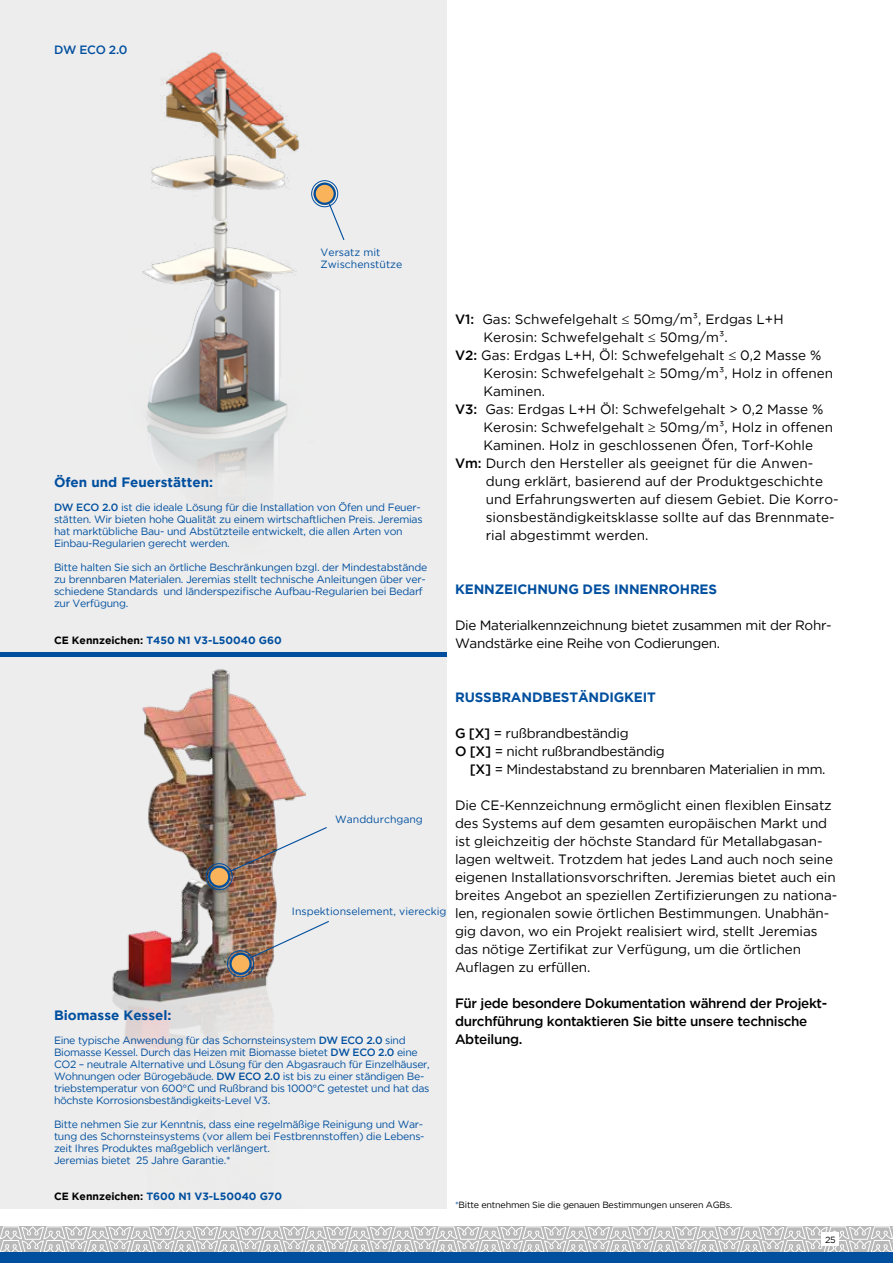
<style>
.page{position:relative;width:893px;height:1263px;background:#fff}
.page>*{position:absolute;margin:0;border:0;box-sizing:border-box;transform-origin:0 0}
.t1{font:13.5px/18px "Gotham";letter-spacing:-.01em;color:#000}
.t2{font:500 13.5px/18px "Gotham";letter-spacing:-.025em;color:#000}
.t3{font:700 13.5px "Gotham";letter-spacing:-.01em;color:#004f9f}
.t4{font:500 12px "Gotham";color:#004f9f}
.t5{font:10.5px/12px "Gotham";letter-spacing:-.025em;color:#004f9f}
.t6{font:10.5px/12.6px "Gotham";color:#004f9f}
.t7{font:700 10.5px "Gotham";color:#004f9f}
.t8{font:9px "Gotham";letter-spacing:-.025em;color:#000}
.s1{font-weight:500}
.s2{color:#000}
.s3{color:#004f9f}
</style>
<div class="page">
<svg style="left:0;top:1226px;width:893px;height:26px;background:#cdcccc"></svg>
<div style="left:0;top:1252px;width:893px;height:11px;background:#004f9f"></div>
<div style="left:822px;top:1233px;width:17px;height:13px;background:#fff"></div>
<div style="left:0;top:0;width:446px;height:1209px;background:#ededed"></div>
<img style="left:77px;top:656px;width:229px;height:409px">
<img style="left:142px;top:52px;width:173px;height:427px">
<hr style="left:0;top:652px;width:446px;height:4px;background:#004f9f">
<img style="left:218px;top:826px;width:109px;height:52px">
<svg style="left:208px;top:865px;width:22px;height:23px"></svg>
<div style="left:206px;top:863px;width:27px;height:27px;border:1px solid #004f9f;border-radius:50%"></div>
<div style="left:208px;top:865px;width:22px;height:23px;border:2px solid #004f9f;border-radius:50%"></div>
<svg style="left:237px;top:920px;width:92px;height:45px"></svg>
<svg style="left:229px;top:952px;width:23px;height:23px"></svg>
<div style="left:227px;top:950px;width:27px;height:27px;border:1px solid #004f9f;border-radius:50%"></div>
<div style="left:229px;top:952px;width:23px;height:23px;border:2px solid #004f9f;border-radius:50%"></div>
<svg style="left:326px;top:198px;width:19px;height:42px"></svg>
<svg style="left:313px;top:183px;width:23px;height:22px"></svg>
<div style="left:311px;top:180px;width:27px;height:27px;border:1px solid #004f9f;border-radius:50%"></div>
<div style="left:313px;top:183px;width:23px;height:22px;border:2px solid #004f9f;border-radius:50%"></div>
<p class="t4" style="left:54px;top:42px;width:75px">DW ECO 2.0</p>
<p class="t6" style="left:321px;top:245px;width:83px">Versatz mit<br>Zwischenstütze</p>
<p class="t3" style="left:54px;top:474px;width:161px">Öfen und Feuerstätten:</p>
<p class="t5" style="left:54px;top:501px;width:370px"><span class="s1">DW ECO 2.0</span> ist die ideale Lösung für die Installation von Öfen und Feuer&shy;stätten. Wir bieten hohe Qualität zu einem wirtschaftlichen Preis. Jeremias hat marktübliche Bau- und Abstützteile entwickelt, die allen Arten von Einbau-Regularien gerecht werden.</p>
<p class="t5" style="left:54px;top:561px;width:375px">Bitte halten Sie sich an örtliche Beschränkungen bzgl. der Mindestabstände zu brennbaren Materialen. Jeremias stellt technische Anleitungen über ver&shy;schiedene Standards und länderspezifische Aufbau-Regularien bei Bedarf zur Verfügung.</p>
<p class="t7" style="left:54px;top:633px;width:229px"><span class="s2">CE Kennzeichen:</span> T450 N1 V3-L50040 G60</p>
<p class="t6" style="left:335px;top:813px;width:89px">Wanddurchgang</p>
<p class="t6" style="left:292px;top:905px;width:156px">Inspektionselement, viereckig</p>
<p class="t3" style="left:54px;top:1006px;width:119px">Biomasse Kessel:</p>
<p class="t5" style="left:54px;top:1034px;width:377px">Eine typische Anwendung für das Schornsteinsystem <span class="s1">DW ECO 2.0</span> sind Biomasse Kessel. Durch das Heizen mit Biomasse bietet <span class="s1">DW ECO 2.0</span> eine CO2 – neutrale Alternative und Lösung für den Abgasrauch für Einzelhäuser, Wohnungen oder Bürogebäude. <span class="s1">DW ECO 2.0</span> ist bis zu einer ständigen Be&shy;triebstemperatur von 600°C und Rußbrand bis 1000°C getestet und hat das höchste Korrosionsbeständigkeits-Level V3.</p>
<p class="t5" style="left:54px;top:1118px;width:372px">Bitte nehmen Sie zur Kenntnis, dass eine regelmäßige Reinigung und War&shy;tung des Schornsteinsystems (vor allem bei Festbrennstoffen) die Lebens&shy;zeit Ihres Produktes maßgeblich verlängert.<br>Jeremias bietet 25 Jahre Garantie.*</p>
<p class="t7" style="left:54px;top:1189px;width:230px"><span class="s2">CE Kennzeichen:</span> T600 N1 V3-L50040 G70</p>
<p class="t1" style="left:455px;top:310px;width:330px"><span class="s1">V1:</span> Gas: Schwefelgehalt ≤ 50mg/m³, Erdgas L+H</p>
<p class="t1" style="left:483px;top:328px;width:246px">Kerosin: Schwefelgehalt ≤ 50mg/m³.</p>
<p class="t1" style="left:455px;top:346px;width:368px"><span class="s1">V2:</span> Gas: Erdgas L+H, Öl: Schwefelgehalt ≤ 0,2 Masse %</p>
<p class="t1" style="left:483px;top:364px;width:351px">Kerosin: Schwefelgehalt ≥ 50mg/m³, Holz in offenen</p>
<p class="t1" style="left:483px;top:382px;width:63px">Kaminen.</p>
<p class="t1" style="left:455px;top:400px;width:370px"><span class="s1">V3:</span> Gas: Erdgas L+H Öl: Schwefelgehalt &gt; 0,2 Masse %</p>
<p class="t1" style="left:483px;top:418px;width:351px">Kerosin: Schwefelgehalt ≥ 50mg/m³, Holz in offenen</p>
<p class="t1" style="left:483px;top:436px;width:331px">Kaminen. Holz in geschlossenen Öfen, Torf-Kohle</p>
<p class="t1" style="left:455px;top:454px;width:360px"><span class="s1">Vm:</span> Durch den Hersteller als geeignet für die Anwen-</p>
<p class="t1" style="left:486px;top:472px;width:339px">dung erklärt, basierend auf der Produktgeschichte</p>
<p class="t1" style="left:486px;top:490px;width:354px">und Erfahrungswerten auf diesem Gebiet. Die Korro-</p>
<p class="t1" style="left:486px;top:508px;width:350px">sionsbeständigkeitsklasse sollte auf das Brennmate-</p>
<p class="t1" style="left:486px;top:526px;width:164px">rial abgestimmt werden.</p>
<p class="t3" style="left:455px;top:580px;width:264px">KENNZEICHNUNG DES INNENROHRES</p>
<p class="t1" style="left:455px;top:616px;width:378px">Die Materialkennzeichnung bietet zusammen mit der Rohr-<br>Wandstärke eine Reihe von Codierungen.</p>
<p class="t3" style="left:455px;top:688px;width:202px">RUSSBRANDBESTÄNDIGKEIT</p>
<p class="t1" style="left:455px;top:724px;width:175px"><span class="s1">G [X]</span> = rußbrandbeständig</p>
<p class="t1" style="left:455px;top:742px;width:211px"><span class="s1">O [X]</span> = nicht rußbrandbeständig</p>
<p class="t1" style="left:470px;top:760px;width:357px"><span class="s1">[X]</span> = Mindestabstand zu brennbaren Materialien in mm.</p>
<p class="t1" style="left:455px;top:796px;width:384px">Die CE-Kennzeichnung ermöglicht einen flexiblen Einsatz des Systems auf dem gesamten europäischen Markt und ist gleichzeitig der höchste Standard für Metallabgasan&shy;lagen weltweit. Trotzdem hat jedes Land auch noch seine eigenen Installationsvorschriften. Jeremias bietet auch ein breites Angebot an speziellen Zertifizierungen zu nationa&shy;len, regionalen sowie örtlichen Bestimmungen. Unabhän&shy;gig davon, wo ein Projekt realisiert wird, stellt Jeremias das nötige Zertifikat zur Verfügung, um die örtlichen Auflagen zu erfüllen.</p>
<p class="t2" style="left:455px;top:994px;width:374px">Für jede besondere Dokumentation während der Projekt&shy;durchführung kontaktieren Sie bitte unsere technische<br>Abteilung.</p>
<p class="t8" style="left:455px;top:1199px;width:279px"><span class="s3">*</span>Bitte entnehmen Sie die genauen Bestimmungen unseren AGBs.</p>
<p class="t8" style="left:825px;top:1234px;width:12px">25</p>
</div>
